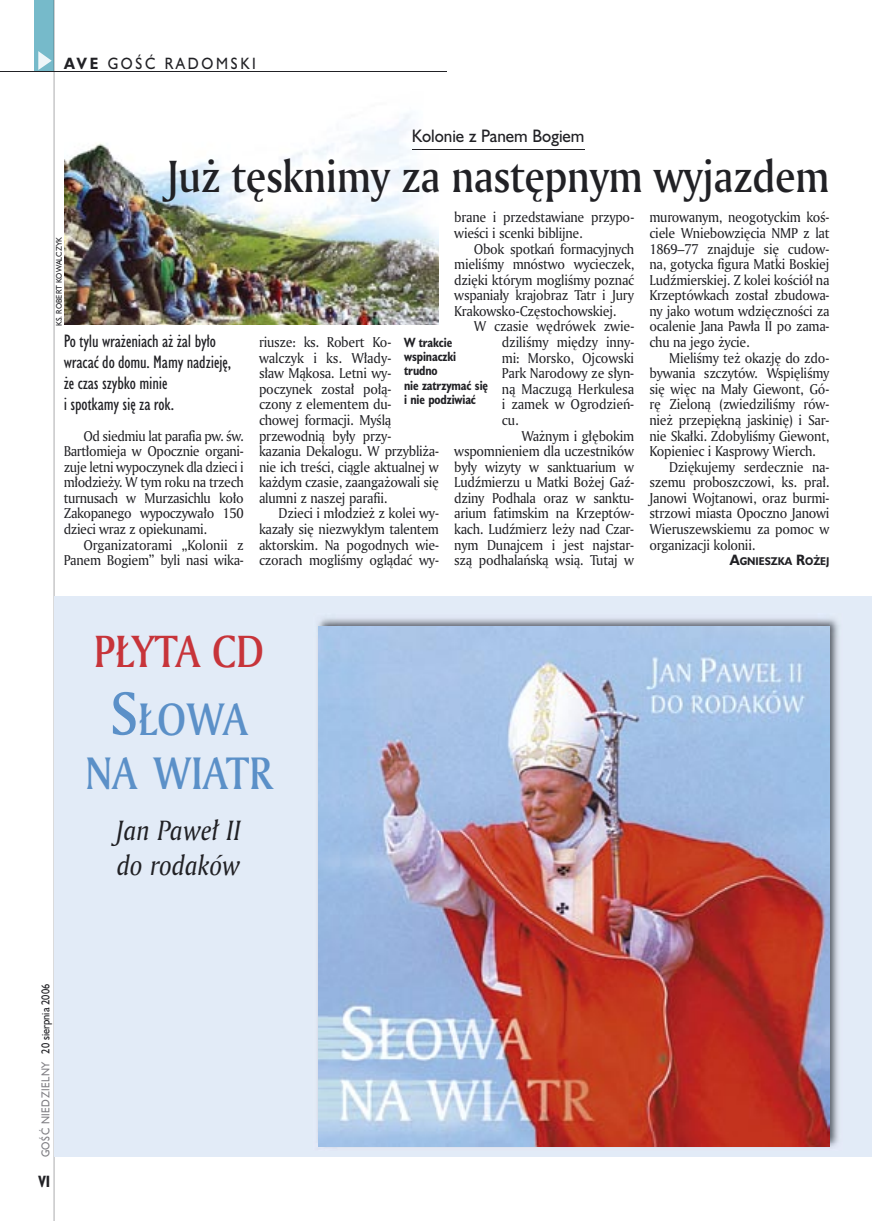
<style>
.page{position:relative;width:872px;height:1221px;background:#fff}
.page>*{position:absolute;margin:0;border:0;box-sizing:border-box;transform-origin:0 0}
.t1{font:43.8px/54px "Amerigo Md PL";color:#5b90c8;text-align:center;scale:.9 1}
.t2{font:43.5px "Amerigo Md PL";letter-spacing:-.01em;color:#212125;scale:.9 1}
.t3{font:43.5px "Amerigo Md PL";color:#c7343a;scale:.9 1}
.t4{font:italic 27px/34.5px "Amerigo PL";color:#212125;scale:.94 1}
.t5{font:16.5px/21px "Humanst 521 Cn PL";letter-spacing:-.01em;color:#212125}
.t6{font:16.5px "Humanst 521 PL";color:#212125;scale:.94 1}
.t7{font:15px "Humanst 521 PL";letter-spacing:.2em;color:#212125;scale:.9 1}
.t8{font:700 15px "Humanst 521 Cn PL";color:#212125;scale:.94 1}
.t9{font:13.8px/15.6px "Amerigo PL";letter-spacing:-.02em;color:#212125;text-align:justify;scale:.94 1}
.t10{font:700 12.3px/14.4px "Humanst 521 Cn PL";letter-spacing:-.01em;color:#212125;scale:.94 1}
.t11{font:10.5px "Humanst 521 PL";letter-spacing:.05em;color:#7f7e83;scale:.9 1}
.t12{font:700 10.35px "Humanst 521 PL";color:#212125;scale:.9 1}
.t13{font:7.5px "Humanst 521 PL";color:#212125;scale:.94 1}
.s1{font-weight:700}
.s2{font-size:13.8px}
.s3{font-size:58.5px}
.s4{color:#212125}
</style>
<div class="page">
<div style="left:35px;top:0;width:19px;height:72px;background:#76baca"></div>
<svg style="left:38px;top:51px;width:14px;height:19px"></svg>
<hr style="left:54px;top:0;width:1px;height:1220px;background:#212125">
<hr style="left:0;top:72px;width:447px;height:1px;background:#212125">
<div style="left:54px;top:596px;width:818px;height:561px;background:#e2ebf7"></div>
<img style="left:317px;top:618px;width:522px;height:530px">
<img style="left:318px;top:626px;width:511px;height:520px">
<img style="left:64px;top:72px;width:375px;height:253px">
<hr style="left:412px;top:149px;width:172px;height:1px;background:#212125">
<p class="t7" style="left:64px;top:53px;width:215px"><span class="s1">AVE</span> GOŚĆ RADOMSKI</p>
<p class="t6" style="left:412px;top:124px;width:185px">Kolonie z Panem Bogiem</p>
<h2 class="t2" style="left:167px;top:147px;width:737px">Już tęsknimy za następnym wyjazdem</h2>
<p class="t13" style="left:54px;top:326px;width:96px;rotate:-90deg">KS. ROBERT KOWALCZYK</p>
<p class="t5" style="left:64px;top:330px;width:169px">Po tylu wrażeniach aż żal było wracać do domu. Mamy nadzieję, że czas szybko minie<br>i spotkamy się za rok.</p>
<p class="t9" style="left:64px;top:427px;width:193px;text-indent:20px">Od siedmiu lat parafia pw. św.<br>Bartłomieja w Opocznie organi&shy;zuje letni wypoczynek dla dzieci i młodzieży. W tym roku na trzech turnusach w Murzasichlu koło Zakopanego wypoczywało 150 dzieci wraz z opiekunami.</p>
<p class="t9" style="left:64px;top:536px;width:193px;text-align:right">Organizatorami „Kolonii z<br>Panem Bogiem” byli nasi wika-</p>
<p class="t9" style="left:454px;top:209px;width:193px">brane i przedstawiane przypo&shy;wieści i scenki biblijne.</p>
<p class="t9" style="left:454px;top:240px;width:193px;text-indent:20px">Obok spotkań formacyjnych mieliśmy mnóstwo wycieczek, dzięki którym mogliśmy poznać wspaniały krajobraz Tatr i Jury Krakowsko-Częstochowskiej.</p>
<p class="t9" style="left:502px;top:318px;width:142px;text-indent:-28px">W czasie wędrówek zwie&shy;dziliśmy między inny&shy;mi: Morsko, Ojcowski Park Narodowy ze słyn&shy;ną Maczugą Herkulesa i zamek w Ogrodzień&shy;cu.</p>
<p class="t9" style="left:454px;top:427px;width:193px;text-indent:67px">Ważnym i głębokim wspomnieniem dla uczestników były wizyty w sanktuarium w Ludźmierzu u Matki Bożej Gaź&shy;dziny Podhala oraz w sanktu&shy;arium fatimskim na Krzeptów&shy;kach. Ludźmierz leży nad Czar&shy;nym Dunajcem i jest najstar&shy;szą podhalańską wsią. Tutaj w</p>
<p class="t9" style="left:259px;top:334px;width:193px;text-align:left">riusze: ks. Robert Ko&shy;walczyk i ks. Włady-<br>sław Mąkosa. Letni wy&shy;poczynek został połą-<br>czony z elementem du-<br>chowej formacji. Myślą przewodnią były przy-<br>kazania Dekalogu. W przybliża&shy;nie ich treści, ciągle aktualnej w każdym czasie, zaangażowali się alumni z naszej parafii.</p>
<p class="t9" style="left:259px;top:505px;width:193px;text-indent:20px">Dzieci i młodzież z kolei wy&shy;kazały się niezwykłym talentem aktorskim. Na pogodnych wie&shy;czorach mogliśmy oglądać wy-</p>
<p class="t10" style="left:404px;top:334px;width:91px">W trakcie wspinaczki trudno<br>nie zatrzymać się i nie podziwiać</p>
<p class="t9" style="left:649px;top:209px;width:193px">murowanym, neogotyckim koś&shy;ciele Wniebowzięcia NMP z lat 1869–77 znajduje się cudow&shy;na, gotycka figura Matki Boskiej Ludźmierskiej. Z kolei kościół na Krzeptówkach został zbudowa&shy;ny jako wotum wdzięczności za ocalenie Jana Pawła II po zama&shy;chu na jego życie.</p>
<p class="t9" style="left:669px;top:349px;width:172px">Mieliśmy też okazję do zdo-</p>
<p class="t9" style="left:649px;top:365px;width:193px">bywania szczytów. Wspięliśmy</p>
<p class="t9" style="left:649px;top:380px;width:193px">się więc na Mały Giewont, Gó-</p>
<p class="t9" style="left:649px;top:396px;width:193px">rę Zieloną (zwiedziliśmy rów-</p>
<p class="t9" style="left:649px;top:412px;width:193px">nież przepiękną jaskinię) i Sar-</p>
<p class="t9" style="left:649px;top:427px;width:193px">nie Skałki. Zdobyliśmy Giewont,</p>
<p class="t9" style="left:649px;top:443px;width:178px">Kopieniec i Kasprowy Wierch.</p>
<p class="t9" style="left:669px;top:458px;width:172px">Dziękujemy serdecznie na-</p>
<p class="t9" style="left:649px;top:474px;width:193px">szemu proboszczowi, ks. prał.</p>
<p class="t9" style="left:649px;top:489px;width:193px">Janowi Wojtanowi, oraz burmi-</p>
<p class="t9" style="left:649px;top:505px;width:193px">strzowi miasta Opoczno Janowi</p>
<p class="t9" style="left:649px;top:521px;width:193px">Wieruszewskiemu za pomoc w</p>
<p class="t9" style="left:649px;top:536px;width:114px">organizacji kolonii.</p>
<p class="t12" style="left:730px;top:554px;width:112px"><span class="s2">A</span>GNIESZKA <span class="s2">R</span>OŻEJ</p>
<h2 class="t3" style="left:94px;top:621px;width:190px">PŁYTA CD</h2>
<h1 class="t1" style="left:85px;top:690px;width:210px"><span class="s3">S</span>ŁOWA<br>NA WIATR</h1>
<h3 class="t4" style="left:116px;top:812px;width:135px">Jan Paweł II do rodaków</h3>
<p class="t11" style="left:38px;top:1157px;width:194px;rotate:-90deg">GOŚĆ NIEDZIELNY <span class="s4">20 sierpnia 2006</span></p>
<p class="t8" style="left:38px;top:1170px;width:14px">VI</p>
</div>
